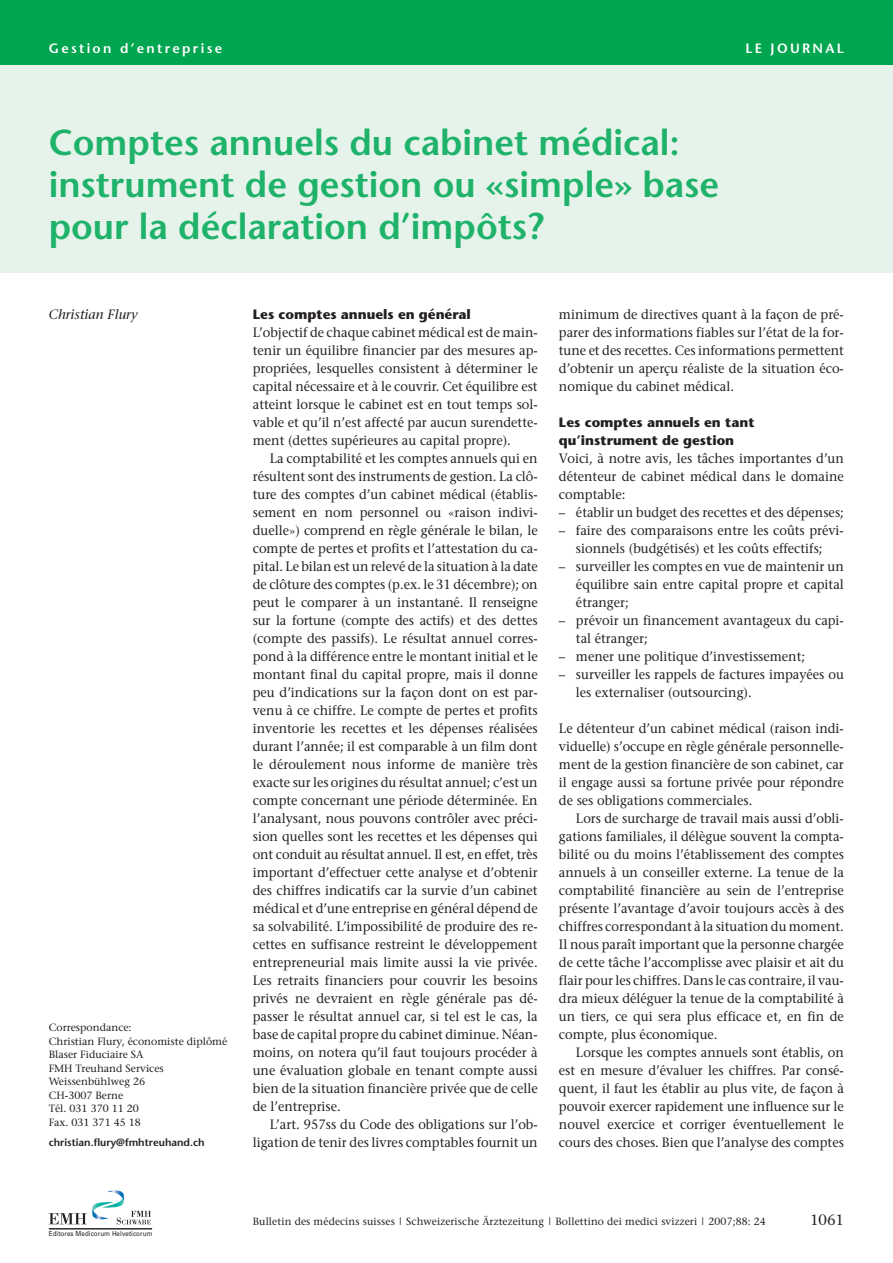
<style>
.page{position:relative;width:893px;height:1263px;background:#fff}
.page>*{position:absolute;margin:0;border:0;box-sizing:border-box;transform-origin:0 0}
.t1{font:600 36px/42px "Stone Sans";color:#1eb26a}
.t2{font:15px "Stone Serif";color:#231f20}
.t3{font:13.5px/18px "Stone Serif";color:#231f20;text-align:justify;scale:.95 1}
.t4{font:700 13.5px/18px "Stone Sans";color:#231f20}
.t5{font:600 13.5px "Stone Sans";letter-spacing:.17em;color:#fff}
.t6{font:italic 13.5px "Stone Serif";color:#231f20}
.t7{font:10.5px/13.5px "Stone Serif";color:#231f20}
.t8{font:600 10.5px "Stone Sans";color:#231f20}
.t9{font:6.9px "Univers";letter-spacing:.015em;color:#231f20;scale:.9 1}
</style>
<div class="page">
<div style="left:0;top:60px;width:893px;height:213px;background:#e6f3ea"></div>
<div style="left:0;top:0;width:893px;height:64px;background:#00a54f"></div>
<svg style="left:49px;top:1190px;width:102px;height:34px"></svg>
<hr style="left:49px;top:1228px;width:103px;height:1px;background:#231f20">
<p class="t5" style="left:49px;top:42px;width:175px">Gestion d’entreprise</p>
<p class="t5" style="left:745px;top:42px;width:100px">LE JOURNAL</p>
<h1 class="t1" style="left:49px;top:125px;width:672px">Comptes annuels du cabinet médical: instrument de gestion ou «simple» base pour la déclaration d’impôts?</h1>
<p class="t6" style="left:49px;top:309px;width:90px">Christian Flury</p>
<p class="t7" style="left:49px;top:1022px;width:180px">Correspondance:<br>Christian Flury, économiste diplômé<br>Blaser Fiduciaire SA<br>FMH Treuhand Services<br>Weissenbühlweg 26<br>CH-3007 Berne<br>Tél. 031 370 11 20<br>Fax. 031 371 45 18</p>
<p class="t8" style="left:49px;top:1138px;width:158px">christian.flury@fmhtreuhand.ch</p>
<p class="t9" style="left:49px;top:1229px;width:117px">Editores Medicorum Helveticorum</p>
<p class="t4" style="left:253px;top:306px;width:220px">Les comptes annuels en général</p>
<p class="t3" style="left:253px;top:324px;width:301px">L’objectif de chaque cabinet médical est de main&shy;tenir un équilibre financier par des mesures ap&shy;propriées, lesquelles consistent à déterminer le capital nécessaire et à le couvrir. Cet équilibre est atteint lorsque le cabinet est en tout temps sol&shy;vable et qu’il n’est affecté par aucun surendette&shy;ment (dettes supérieures au capital propre).</p>
<p class="t3" style="left:253px;top:450px;width:301px;text-indent:17px">La comptabilité et les comptes annuels qui en résultent sont des instruments de gestion. La clô&shy;ture des comptes d’un cabinet médical (établis&shy;sement en nom personnel ou «raison indivi&shy;duelle») comprend en règle générale le bilan, le compte de pertes et profits et l’attestation du ca&shy;pital. Le bilan est un relevé de la situation à la date de clôture des comptes (p.ex. le 31 décembre); on peut le comparer à un instantané. Il renseigne sur la fortune (compte des actifs) et des dettes (compte des passifs). Le résultat annuel corres&shy;pond à la différence entre le montant initial et le montant final du capital propre, mais il donne peu d’indications sur la façon dont on est par&shy;venu à ce chiffre. Le compte de pertes et profits inventorie les recettes et les dépenses réalisées durant l’année; il est comparable à un film dont le déroulement nous informe de manière très exacte sur les origines du résultat annuel; c’est un compte concernant une période déterminée. En l’analysant, nous pouvons contrôler avec préci&shy;sion quelles sont les recettes et les dépenses qui ont conduit au résultat annuel. Il est, en effet, très important d’effectuer cette analyse et d’obtenir des chiffres indicatifs car la survie d’un cabinet médical et d’une entreprise en général dépend de sa solvabilité. L’impossibilité de produire des re&shy;cettes en suffisance restreint le développement entrepreneurial mais limite aussi la vie privée.<br>Les retraits financiers pour couvrir les besoins privés ne devraient en règle générale pas dé&shy;passer le résultat annuel car, si tel est le cas, la base de capital propre du cabinet diminue. Néan&shy;moins, on notera qu’il faut toujours procéder à une évaluation globale en tenant compte aussi bien de la situation financière privée que de celle de l’entreprise.</p>
<p class="t3" style="left:253px;top:1116px;width:301px;text-align:right">L’art. 957ss du Code des obligations sur l’ob&shy;ligation de tenir des livres comptables fournit un</p>
<p class="t3" style="left:559px;top:306px;width:301px">minimum de directives quant à la façon de pré&shy;parer des informations fiables sur l’état de la for&shy;tune et des recettes. Ces informations permettent d’obtenir un aperçu réaliste de la situation éco&shy;nomique du cabinet médical.</p>
<p class="t4" style="left:559px;top:414px;width:197px">Les comptes annuels en tant qu’instrument de gestion</p>
<p class="t3" style="left:559px;top:450px;width:301px">Voici, à notre avis, les tâches importantes d’un détenteur de cabinet médical dans le domaine comptable:</p>
<p class="t3" style="left:559px;top:504px;width:301px">– établir un budget des recettes et des dépenses;</p>
<p class="t3" style="left:559px;top:522px;width:301px;text-align:center">– faire des comparaisons entre les coûts prévi&shy;sionnels (budgétisés) et les coûts effectifs;</p>
<p class="t3" style="left:576px;top:558px;width:283px;text-indent:-17px">– surveiller les comptes en vue de maintenir un équilibre sain entre capital propre et capital étranger;</p>
<p class="t3" style="left:576px;top:612px;width:283px;text-indent:-17px">– prévoir un financement avantageux du capi&shy;tal étranger;</p>
<p class="t3" style="left:559px;top:648px;width:261px">– mener une politique d’investissement;</p>
<p class="t3" style="left:576px;top:666px;width:283px;text-indent:-17px">– surveiller les rappels de factures impayées ou les externaliser (outsourcing).</p>
<p class="t3" style="left:559px;top:720px;width:301px">Le détenteur d’un cabinet médical (raison indi&shy;viduelle) s’occupe en règle générale personnelle&shy;ment de la gestion financière de son cabinet, car il engage aussi sa fortune privée pour répondre de ses obligations commerciales.</p>
<p class="t3" style="left:559px;top:810px;width:301px;text-indent:17px">Lors de surcharge de travail mais aussi d’obli&shy;gations familiales, il délègue souvent la compta&shy;bilité ou du moins l’établissement des comptes annuels à un conseiller externe. La tenue de la comptabilité financière au sein de l’entreprise présente l’avantage d’avoir toujours accès à des chiffres correspondant à la situation du moment.<br>Il nous paraît important que la personne chargée de cette tâche l’accomplisse avec plaisir et ait du flair pour les chiffres. Dans le cas contraire, il vau&shy;dra mieux déléguer la tenue de la comptabilité à un tiers, ce qui sera plus efficace et, en fin de compte, plus économique.</p>
<p class="t3" style="left:559px;top:1044px;width:301px;text-indent:17px">Lorsque les comptes annuels sont établis, on est en mesure d’évaluer les chiffres. Par consé&shy;quent, il faut les établir au plus vite, de façon à pouvoir exercer rapidement une influence sur le nouvel exercice et corriger éventuellement le cours des choses. Bien que l’analyse des comptes</p>
<p class="t7" style="left:253px;top:1215px;width:515px">Bulletin des médecins suisses | Schweizerische Ärztezeitung | Bollettino dei medici svizzeri | 2007;88: 24</p>
<p class="t2" style="left:810px;top:1213px;width:35px">1061</p>
</div>
